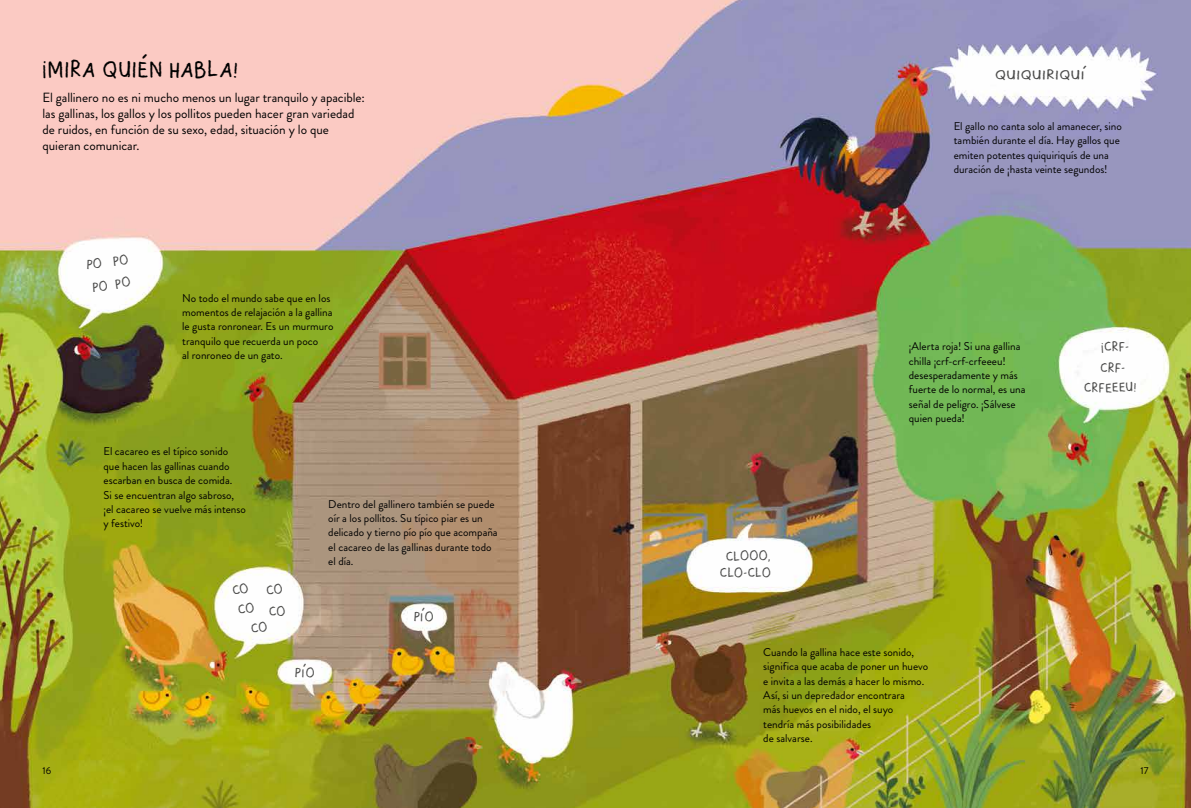
<style>
.page{position:relative;width:1191px;height:808px;background:#fff}
.page>*{position:absolute;margin:0;border:0;box-sizing:border-box;transform-origin:0 0}
.t1{font:38px "Pinto maiuscoletto";letter-spacing:.02em;color:#000;scale:.79 1}
.t2{font:22px "Pinto maiuscoletto";letter-spacing:.025em;color:#4a4a49;scale:.79 1}
.t3{font:22px "Pinto maiuscoletto";letter-spacing:.025em;color:#4a4a49}
.t4{font:13.3px/16px "Brandon Grotesque";letter-spacing:-.005em;color:#000}
.t5{font:11.3px/14.4px "Brandon Grotesque";color:#000}
.t6{font:10px "Brandon Grotesque";color:#000}
</style>
<div class="page">
<img style="left:0;top:0;width:1191px;height:808px">
<svg style="left:87px;top:258px;width:15px;height:11px"></svg>
<svg style="left:113px;top:254px;width:15px;height:12px"></svg>
<svg style="left:232px;top:582px;width:17px;height:13px"></svg>
<svg style="left:266px;top:583px;width:17px;height:11px"></svg>
<svg style="left:238px;top:602px;width:47px;height:31px"></svg>
<svg style="left:93px;top:280px;width:15px;height:12px"></svg>
<svg style="left:115px;top:276px;width:16px;height:13px"></svg>
<svg style="left:1100px;top:362px;width:24px;height:11px"></svg>
<svg style="left:1119px;top:382px;width:17px;height:10px"></svg>
<svg style="left:756px;top:549px;width:14px;height:28px"></svg>
<h1 class="t1" style="left:43px;top:53px;width:249px">¡MIRA QUIÉN HABLA!</h1>
<p class="t4" style="left:43px;top:89px;width:324px">El gallinero no es ni mucho menos un lugar tranquilo y apacible: las gallinas, los gallos y los pollitos pueden hacer gran variedad de ruidos, en función de su sexo, edad, situación y lo que quieran comunicar.</p>
<p class="t5" style="left:182px;top:291px;width:153px">No todo el mundo sabe que en los momentos de relajación a la gallina le gusta ronronear. Es un murmuro tranquilo que recuerda un poco<br>al ronroneo de un gato.</p>
<p class="t5" style="left:103px;top:444px;width:144px">El cacareo es el típico sonido que hacen las gallinas cuando escarban en busca de comida.<br>Si se encuentran algo sabroso, ¡el cacareo se vuelve más intenso y festivo!</p>
<p class="t5" style="left:328px;top:497px;width:171px">Dentro del gallinero también se puede oír a los pollitos. Su típico piar es un delicado y tierno pío pío que acompaña el cacareo de las gallinas durante todo el día.</p>
<h2 class="t2" style="left:295px;top:663px;width:27px">PÍO</h2>
<h2 class="t2" style="left:414px;top:608px;width:27px">PÍO</h2>
<h2 class="t3" style="left:995px;top:66px;width:93px">QUIQUIRIQUÍ</h2>
<p class="t5" style="left:953px;top:119px;width:170px">El gallo no canta solo al amanecer, sino también durante el día. Hay gallos que emiten potentes quiquiriquís de una duración de ¡hasta veinte segundos!</p>
<h2 class="t2" style="left:725px;top:547px;width:43px;rotate:-2deg">CLOO</h2>
<h2 class="t2" style="left:720px;top:563px;width:46px">CLO-C</h2>
<p class="t5" style="left:908px;top:339px;width:118px">¡Alerta roja! Si una gallina chilla ¡crf-crf-crfeeeu! desesperadamente y más fuerte de lo normal, es una señal de peligro. ¡Sálvese quien pueda!</p>
<p class="t5" style="left:763px;top:645px;width:166px">Cuando la gallina hace este sonido, significa que acaba de poner un huevo e invita a las demás a hacer lo mismo.<br>Así, si un depredador encontrara<br>más huevos en el nido, el suyo<br>tendría más posibilidades<br>de salvarse.</p>
<h2 class="t2" style="left:1101px;top:338px;width:32px;rotate:-2deg">¡CRF</h2>
<h2 class="t2" style="left:1084px;top:378px;width:45px;rotate:-1deg">CRFEE</h2>
<p class="t6" style="left:43px;top:764px;width:10px">16</p>
<p class="t6" style="left:1140px;top:764px;width:9px">17</p>
</div>
